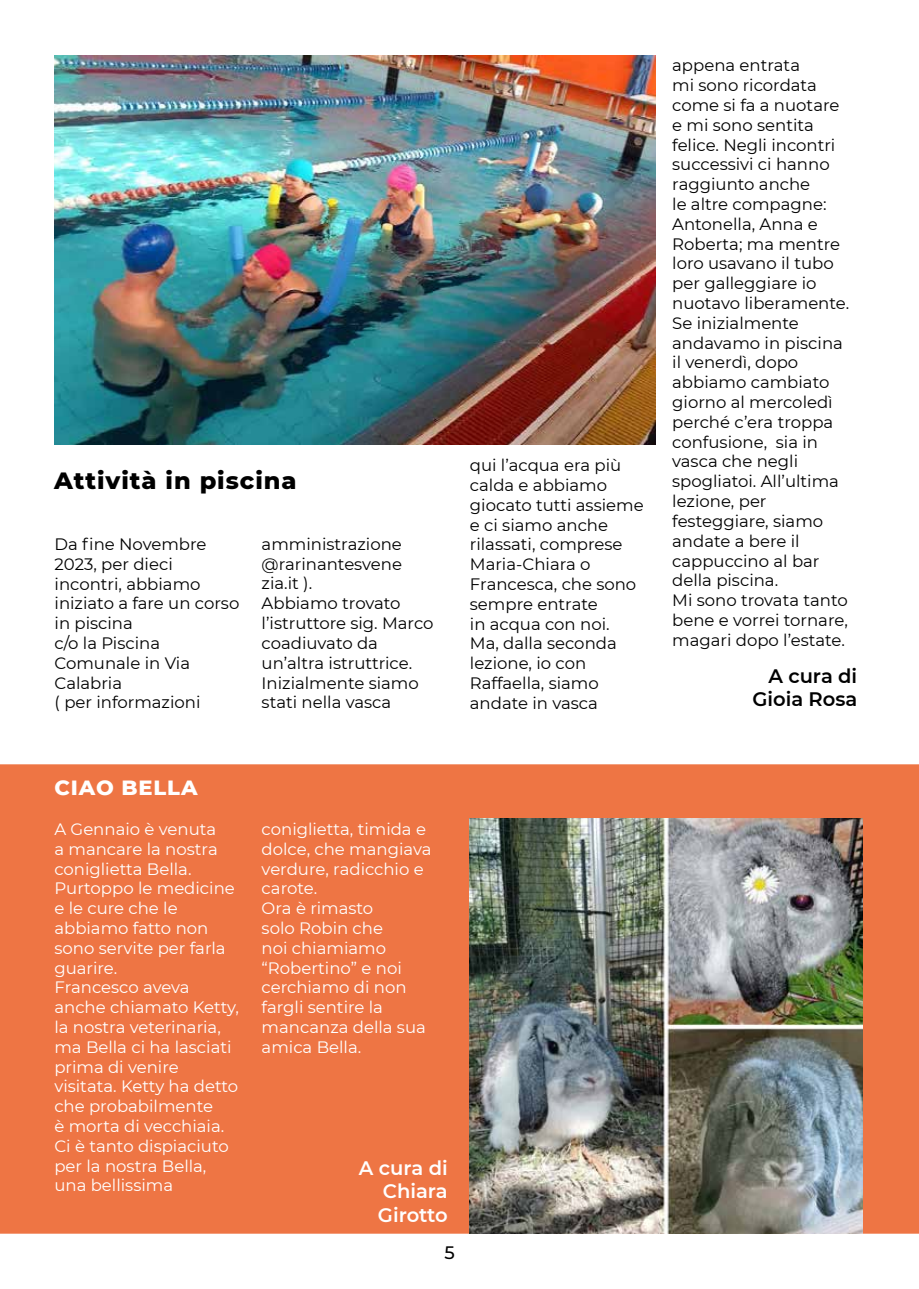
<style>
.page{position:relative;width:919px;height:1289px;background:#fff}
.page>*{position:absolute;margin:0;border:0;box-sizing:border-box;transform-origin:0 0}
.t1{font:800 24px "Montserrat";letter-spacing:.04em;color:#000}
.t2{font:800 21px "Montserrat";letter-spacing:.04em;color:#fff}
.t3{font:600 19.5px/23.4px "Montserrat";color:#fff;text-align:justify}
.t4{font:600 19.5px/23.4px "Montserrat";color:#000;text-align:right}
.t5{font:500 18px "Montserrat";color:#000}
.t6{font:16.5px/19.8px "Montserrat";color:#000}
.t7{font:16.5px/19.8px "Montserrat";color:#fff}
</style>
<div class="page">
<div style="left:1px;top:765px;width:917px;height:467px;background:#ee7544"></div>
<img style="left:54px;top:55px;width:601px;height:389px">
<img style="left:469px;top:819px;width:393px;height:414px">
<h1 class="t1" style="left:54px;top:463px;width:244px">Attività in piscina</h1>
<p class="t6" style="left:55px;top:533px;width:186px">Da fine Novembre<br>2023, per dieci incontri, abbiamo iniziato a fare un corso in piscina<br>c/o la Piscina<br>Comunale in Via<br>Calabria<br>( per informazioni</p>
<p class="t6" style="left:261px;top:533px;width:173px">amministrazione @rarinantesvene zia.it ).<br>Abbiamo trovato l’istruttore sig. Marco coadiuvato da un’altra istruttrice.<br>Inizialmente siamo stati nella vasca</p>
<p class="t6" style="left:470px;top:455px;width:175px">qui l’acqua era più calda e abbiamo giocato tutti assieme e ci siamo anche rilassati, comprese<br>Maria-Chiara o<br>Francesca, che sono sempre entrate<br>in acqua con noi.<br>Ma, dalla seconda lezione, io con<br>Raffaella, siamo andate in vasca</p>
<p class="t2" style="left:55px;top:771px;width:144px">CIAO BELLA</p>
<p class="t7" style="left:54px;top:818px;width:186px">A Gennaio è venuta<br>a mancare la nostra coniglietta Bella.<br>Purtoppo le medicine e le cure che le abbiamo fatto non sono servite per farla guarire.<br>Francesco aveva anche chiamato Ketty, la nostra veterinaria, ma Bella ci ha lasciati prima di venire visitata. Ketty ha detto che probabilmente<br>è morta di vecchiaia.<br>Ci è tanto dispiaciuto per la nostra Bella, una bellissima</p>
<p class="t7" style="left:261px;top:818px;width:171px">coniglietta, timida e dolce, che mangiava verdure, radicchio e carote.<br>Ora è rimasto<br>solo Robin che<br>noi chiamiamo “Robertino” e noi cerchiamo di non fargli sentire la mancanza della sua amica Bella.</p>
<p class="t3" style="left:378px;top:1155px;width:71px;text-indent:-19px">A cura di Chiara Girotto</p>
<p class="t5" style="left:444px;top:1239px;width:12px">5</p>
<p class="t6" style="left:672px;top:55px;width:179px">appena entrata<br>mi sono ricordata come si fa a nuotare e mi sono sentita felice. Negli incontri successivi ci hanno raggiunto anche<br>le altre compagne:<br>Antonella, Anna e<br>Roberta; ma mentre loro usavano il tubo per galleggiare io nuotavo liberamente.<br>Se inizialmente andavamo in piscina il venerdì, dopo abbiamo cambiato giorno al mercoledì perché c’era troppa confusione, sia in vasca che negli spogliatoi. All’ultima lezione, per festeggiare, siamo andate a bere il cappuccino al bar della piscina.<br>Mi sono trovata tanto bene e vorrei tornare, magari dopo l’estate.</p>
<p class="t4" style="left:752px;top:663px;width:106px">A cura di<br>Gioia Rosa</p>
</div>
